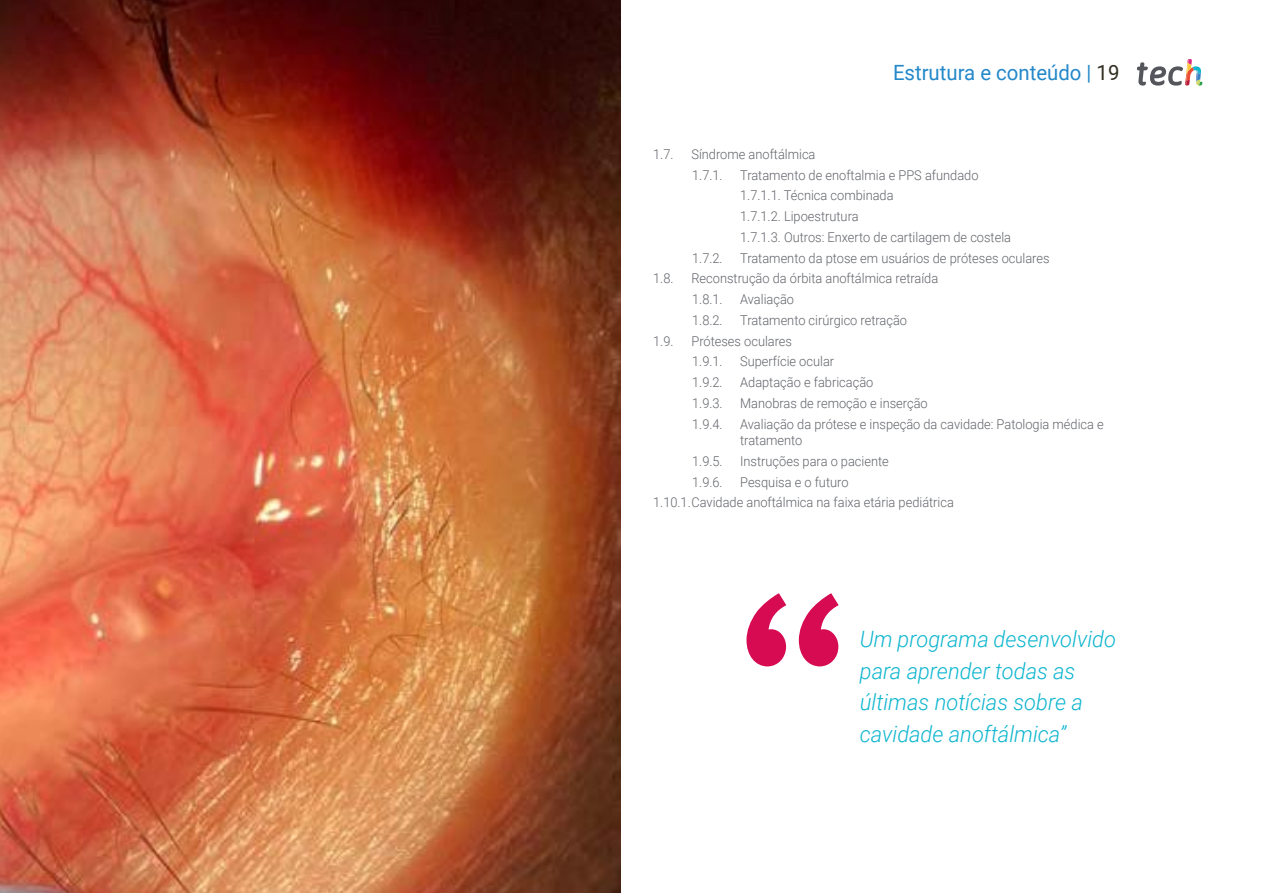
<style>
.page{position:relative;width:1263px;height:893px;background:#fff}
.page>*{position:absolute;margin:0;border:0;box-sizing:border-box;transform-origin:0 0}
.t1{font:italic 300 22.5px/31.5px "Roboto";color:#0fb6cf}
.t2{font:21px "Roboto";color:#2488c9}
.t3{font:300 13.5px/20.7px "Roboto";color:#61646a;scale:.95 1}
.s1{color:#312e20}
</style>
<div class="page">
<img style="left:0;top:0;width:621px;height:893px">
<svg style="left:1137px;top:59px;width:65px;height:27px"></svg>
<svg style="left:746px;top:593px;width:93px;height:73px"></svg>
<h2 class="t2" style="left:893px;top:57px;width:228px">Estrutura e conteúdo | <span class="s1">19</span></h2>
<p class="t3" style="left:653px;top:143px;width:23px">1.7.</p>
<p class="t3" style="left:691px;top:143px;width:132px">Síndrome anoftálmica<br>1.7.1.</p>
<p class="t3" style="left:740px;top:164px;width:287px">Tratamento de enoftalmia e PPS afundado 1.7.1.1. Técnica combinada<br>1.7.1.2. Lipoestrutura<br>1.7.1.3. Outros: Enxerto de cartilagem de costela</p>
<p class="t3" style="left:692px;top:247px;width:34px">1.7.2.</p>
<p class="t3" style="left:740px;top:247px;width:327px">Tratamento da ptose em usuários de próteses oculares</p>
<p class="t3" style="left:653px;top:268px;width:23px">1.8.</p>
<p class="t3" style="left:691px;top:268px;width:261px">Reconstrução da órbita anoftálmica retraída<br>1.8.1.</p>
<p class="t3" style="left:740px;top:289px;width:58px">Avaliação</p>
<p class="t3" style="left:692px;top:309px;width:34px">1.8.2.</p>
<p class="t3" style="left:740px;top:309px;width:177px">Tratamento cirúrgico retração</p>
<p class="t3" style="left:653px;top:330px;width:23px">1.9.</p>
<p class="t3" style="left:691px;top:330px;width:107px">Próteses oculares<br>1.9.1.</p>
<p class="t3" style="left:740px;top:351px;width:100px">Superfície ocular</p>
<p class="t3" style="left:692px;top:372px;width:34px">1.9.2.</p>
<p class="t3" style="left:740px;top:372px;width:142px">Adaptação e fabricação</p>
<p class="t3" style="left:692px;top:392px;width:34px">1.9.3.</p>
<p class="t3" style="left:740px;top:392px;width:199px">Manobras de remoção e inserção</p>
<p class="t3" style="left:692px;top:413px;width:34px">1.9.4.</p>
<p class="t3" style="left:740px;top:415px;width:384px;line-height:16.5px">Avaliação da prótese e inspeção da cavidade: Patologia médica e tratamento</p>
<p class="t3" style="left:692px;top:450px;width:34px">1.9.5.</p>
<p class="t3" style="left:740px;top:450px;width:158px">Instruções para o paciente</p>
<p class="t3" style="left:692px;top:471px;width:34px">1.9.6.</p>
<p class="t3" style="left:653px;top:471px;width:318px;text-indent:87px">Pesquisa e o futuro<br>1.10.1.Cavidade anoftálmica na faixa etária pediátrica</p>
<h1 class="t1" style="left:860px;top:623px;width:258px">Um programa desenvolvido para aprender todas as últimas notícias sobre a cavidade anoftálmica”</h1>
</div>
